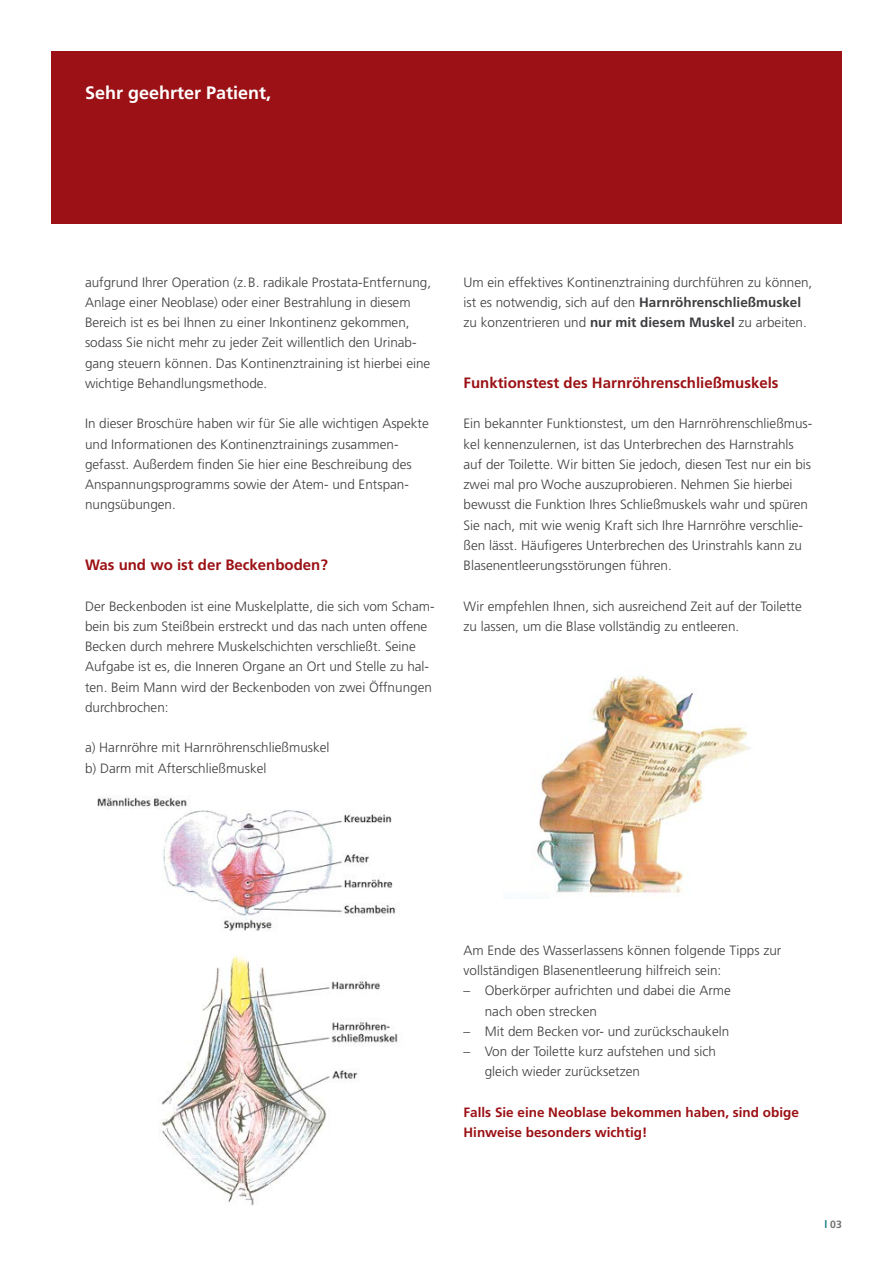
<style>
.page{position:relative;width:893px;height:1263px;background:#fff}
.page>*{position:absolute;margin:0;border:0;box-sizing:border-box;transform-origin:0 0}
.t1{font:700 18px "Frutiger";color:#fff}
.t2{font:700 15px "Frutiger";color:#9b1115}
.t3{font:300 13.5px/20.2px "Frutiger";color:#3e3d40}
.t4{font:700 13.5px/20.2px "Frutiger";color:#9b1115}
.t5{font:700 10.5px "Frutiger";color:#707172}
.s1{font-weight:700}
.s2{color:#1d7e8a}
</style>
<div class="page">
<div style="left:51px;top:51px;width:791px;height:172px;background:#9b1115"></div>
<img style="left:97px;top:795px;width:298px;height:136px">
<img style="left:161px;top:955px;width:237px;height:251px">
<img style="left:522px;top:666px;width:228px;height:232px">
<p class="t1" style="left:85px;top:82px;width:188px">Sehr geehrter Patient,</p>
<p class="t3" style="left:85px;top:272px;width:348px">aufgrund Ihrer Operation (z.B. radikale Prostata-Entfernung, Anlage einer Neoblase) oder einer Bestrahlung in diesem Bereich ist es bei Ihnen zu einer Inkontinenz gekommen, sodass Sie nicht mehr zu jeder Zeit willentlich den Urinab&shy;gang steuern können. Das Kontinenztraining ist hierbei eine wichtige Behandlungsmethode.</p>
<p class="t3" style="left:85px;top:414px;width:345px">In dieser Broschüre haben wir für Sie alle wichtigen Aspekte und Informationen des Kontinenztrainings zusammen&shy;gefasst. Außerdem finden Sie hier eine Beschreibung des Anspannungsprogramms sowie der Atem- und Entspan&shy;nungsübungen.</p>
<p class="t2" style="left:85px;top:556px;width:244px">Was und wo ist der Beckenboden?</p>
<p class="t3" style="left:85px;top:596px;width:351px">Der Beckenboden ist eine Muskelplatte, die sich vom Scham&shy;bein bis zum Steißbein erstreckt und das nach unten offene Becken durch mehrere Muskelschichten verschließt. Seine Aufgabe ist es, die Inneren Organe an Ort und Stelle zu hal&shy;ten. Beim Mann wird der Beckenboden von zwei Öffnungen durchbrochen:</p>
<p class="t3" style="left:85px;top:738px;width:246px">a) Harnröhre mit Harnröhrenschließmuskel</p>
<p class="t3" style="left:85px;top:758px;width:183px">b) Darm mit Afterschließmuskel</p>
<p class="t3" style="left:463px;top:272px;width:350px">Um ein effektives Kontinenztraining durchführen zu können, ist es notwendig, sich auf den <span class="s1">Harnröhrenschließmuskel </span>zu konzentrieren und <span class="s1">nur mit diesem Muskel</span> zu arbeiten.</p>
<p class="t2" style="left:463px;top:374px;width:317px">Funktionstest des Harnröhrenschließmuskels</p>
<p class="t3" style="left:463px;top:414px;width:350px">Ein bekannter Funktionstest, um den Harnröhrenschließmus&shy;kel kennenzulernen, ist das Unterbrechen des Harnstrahls auf der Toilette. Wir bitten Sie jedoch, diesen Test nur ein bis zwei mal pro Woche auszuprobieren. Nehmen Sie hierbei bewusst die Funktion Ihres Schließmuskels wahr und spüren Sie nach, mit wie wenig Kraft sich Ihre Harnröhre verschlie&shy;ßen lässt. Häufigeres Unterbrechen des Urinstrahls kann zu Blasenentleerungsstörungen führen.</p>
<p class="t3" style="left:463px;top:596px;width:340px">Wir empfehlen Ihnen, sich ausreichend Zeit auf der Toilette zu lassen, um die Blase vollständig zu entleeren.</p>
<p class="t3" style="left:463px;top:940px;width:319px">Am Ende des Wasserlassens können folgende Tipps zur vollständigen Blasenentleerung hilfreich sein:</p>
<p class="t3" style="left:485px;top:981px;width:248px;text-indent:-21px">– Oberkörper aufrichten und dabei die Arme nach oben strecken</p>
<p class="t3" style="left:463px;top:1021px;width:267px">– Mit dem Becken vor- und zurückschaukeln</p>
<p class="t3" style="left:485px;top:1041px;width:233px;text-indent:-21px">– Von der Toilette kurz aufstehen und sich gleich wieder zurücksetzen</p>
<p class="t4" style="left:463px;top:1102px;width:337px">Falls Sie eine Neoblase bekommen haben, sind obige<br>Hinweise besonders wichtig!</p>
<p class="t5" style="left:824px;top:1218px;width:19px"><span class="s2">l</span> 03</p>
</div>
